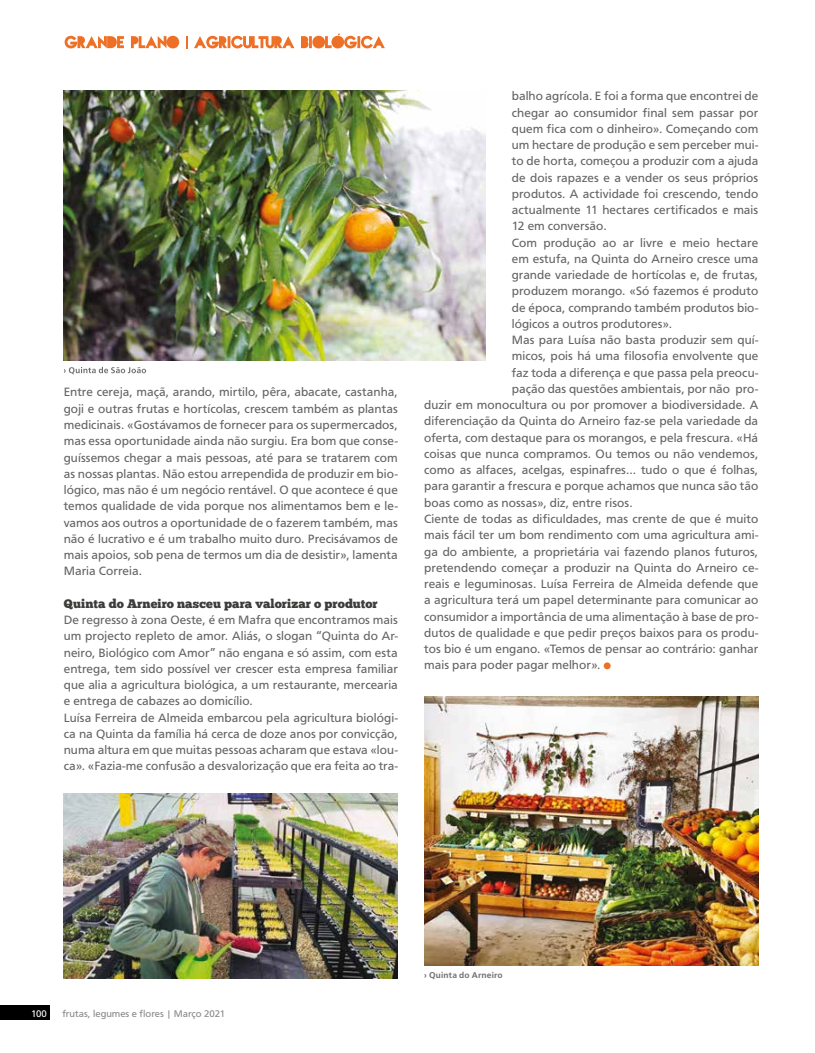
<style>
.page{position:relative;width:815px;height:1053px;background:#fff}
.page>*{position:absolute;margin:0;border:0;box-sizing:border-box;transform-origin:0 0}
.t1{font:12.5px/16.2px "Carto Gothic Std";letter-spacing:.005em;color:#646363;text-align:justify}
.t2{font:12.5px "Chunk Five";letter-spacing:.005em;color:#3c3c3b}
.t3{font:10px "Carto Gothic Std";color:#878787}
.t4{font:10px "Carto Gothic Std";color:#fff}
.t5{font:700 8.75px "Carto Gothic Std";letter-spacing:.02em;color:#706f6f}
</style>
<div class="page">
<div style="left:0;top:1005px;width:50px;height:14px;background:#000"></div>
<div style="left:604px;top:662px;width:7px;height:7px;background:#ee7026;border-radius:50%"></div>
<svg style="left:65px;top:36px;width:114px;height:12px"></svg>
<svg style="left:186px;top:36px;width:2px;height:12px"></svg>
<svg style="left:194px;top:33px;width:191px;height:15px"></svg>
<img style="left:64px;top:91px;width:421px;height:269px">
<img style="left:424px;top:696px;width:334px;height:269px">
<img style="left:64px;top:793px;width:334px;height:185px">
<svg style="left:64px;top:367px;width:82px;height:7px"></svg>
<p class="t1" style="left:64px;top:384px;width:336px">Entre cereja, maçã, arando, mirtilo, pêra, abacate, castanha, goji e outras frutas e hortícolas, crescem também as plantas medicinais. «Gostávamos de fornecer para os supermercados, mas essa oportunidade ainda não surgiu. Era bom que conse&shy;guíssemos chegar a mais pessoas, até para se tratarem com as nossas plantas. Não estou arrependida de produzir em bio&shy;lógico, mas não é um negócio rentável. O que acontece é que temos qualidade de vida porque nos alimentamos bem e le&shy;vamos aos outros a oportunidade de o fazerem também, mas não é lucrativo e é um trabalho muito duro. Precisávamos de mais apoios, sob pena de termos um dia de desistir», lamenta Maria Correia.</p>
<p class="t2" style="left:64px;top:596px;width:316px">Quinta do Arneiro nasceu para valorizar o produtor</p>
<p class="t1" style="left:64px;top:611px;width:336px;text-align:left">De regresso à zona Oeste, é em Mafra que encontramos mais um projecto repleto de amor. Aliás, o slogan “Quinta do Ar&shy;neiro, Biológico com Amor” não engana e só assim, com esta entrega, tem sido possível ver crescer esta empresa familiar que alia a agricultura biológica, a um restaurante, mercearia e entrega de cabazes ao domicílio.<br>Luísa Ferreira de Almeida embarcou pela agricultura biológi&shy;ca na Quinta da família há cerca de doze anos por convicção, numa altura em que muitas pessoas acharam que estava «lou&shy;ca». «Fazia-me confusão a desvalorização que era feita ao tra-</p>
<p class="t1" style="left:512px;top:88px;width:248px">balho agrícola. E foi a forma que encontrei de</p>
<p class="t1" style="left:512px;top:104px;width:248px">chegar ao consumidor final sem passar por</p>
<p class="t1" style="left:512px;top:120px;width:248px">quem fica com o dinheiro». Começando com</p>
<p class="t1" style="left:512px;top:137px;width:248px">um hectare de produção e sem perceber mui-</p>
<p class="t1" style="left:512px;top:153px;width:248px">to de horta, começou a produzir com a ajuda</p>
<p class="t1" style="left:512px;top:169px;width:248px">de dois rapazes e a vender os seus próprios</p>
<p class="t1" style="left:512px;top:185px;width:248px">produtos. A actividade foi crescendo, tendo</p>
<p class="t1" style="left:512px;top:202px;width:248px">actualmente 11 hectares certificados e mais</p>
<p class="t1" style="left:512px;top:218px;width:96px">12 em conversão.</p>
<p class="t1" style="left:512px;top:234px;width:248px">Com produção ao ar livre e meio hectare</p>
<p class="t1" style="left:512px;top:250px;width:248px">em estufa, na Quinta do Arneiro cresce uma</p>
<p class="t1" style="left:512px;top:267px;width:248px">grande variedade de hortícolas e, de frutas,</p>
<p class="t1" style="left:512px;top:283px;width:248px">produzem morango. «Só fazemos é produto</p>
<p class="t1" style="left:512px;top:299px;width:248px">de época, comprando também produtos bio-</p>
<p class="t1" style="left:512px;top:315px;width:162px">lógicos a outros produtores».</p>
<p class="t1" style="left:512px;top:332px;width:248px">Mas para Luísa não basta produzir sem quí-</p>
<p class="t1" style="left:512px;top:348px;width:248px">micos, pois há uma filosofia envolvente que</p>
<p class="t1" style="left:512px;top:364px;width:248px">faz toda a diferença e que passa pela preocu-</p>
<p class="t1" style="left:512px;top:380px;width:248px">pação das questões ambientais, por não pro-</p>
<p class="t1" style="left:424px;top:397px;width:336px">duzir em monocultura ou por promover a biodiversidade. A</p>
<p class="t1" style="left:424px;top:413px;width:336px">diferenciação da Quinta do Arneiro faz-se pela variedade da</p>
<p class="t1" style="left:424px;top:429px;width:336px">oferta, com destaque para os morangos, e pela frescura. «Há</p>
<p class="t1" style="left:424px;top:445px;width:336px">coisas que nunca compramos. Ou temos ou não vendemos,</p>
<p class="t1" style="left:424px;top:462px;width:336px">como as alfaces, acelgas, espinafres... tudo o que é folhas,</p>
<p class="t1" style="left:424px;top:478px;width:336px">para garantir a frescura e porque achamos que nunca são tão</p>
<p class="t1" style="left:424px;top:494px;width:210px">boas como as nossas», diz, entre risos.</p>
<p class="t1" style="left:424px;top:510px;width:336px">Ciente de todas as dificuldades, mas crente de que é muito</p>
<p class="t1" style="left:424px;top:527px;width:336px">mais fácil ter um bom rendimento com uma agricultura ami-</p>
<p class="t1" style="left:424px;top:543px;width:336px">ga do ambiente, a proprietária vai fazendo planos futuros,</p>
<p class="t1" style="left:424px;top:559px;width:336px">pretendendo começar a produzir na Quinta do Arneiro ce-</p>
<p class="t1" style="left:424px;top:575px;width:336px">reais e leguminosas. Luísa Ferreira de Almeida defende que</p>
<p class="t1" style="left:424px;top:592px;width:336px">a agricultura terá um papel determinante para comunicar ao</p>
<p class="t1" style="left:424px;top:608px;width:336px">consumidor a importância de uma alimentação à base de pro-</p>
<p class="t1" style="left:424px;top:624px;width:336px">dutos de qualidade e que pedir preços baixos para os produ-</p>
<p class="t1" style="left:424px;top:640px;width:336px">tos bio é um engano. «Temos de pensar ao contrário: ganhar</p>
<p class="t1" style="left:424px;top:657px;width:178px">mais para poder pagar melhor».</p>
<p class="t4" style="left:31px;top:1007px;width:17px">100</p>
<p class="t3" style="left:62px;top:1007px;width:164px">frutas, legumes e flores | Março 2021</p>
<p class="t5" style="left:424px;top:970px;width:80px">› Quinta do Arneiro</p>
</div>
